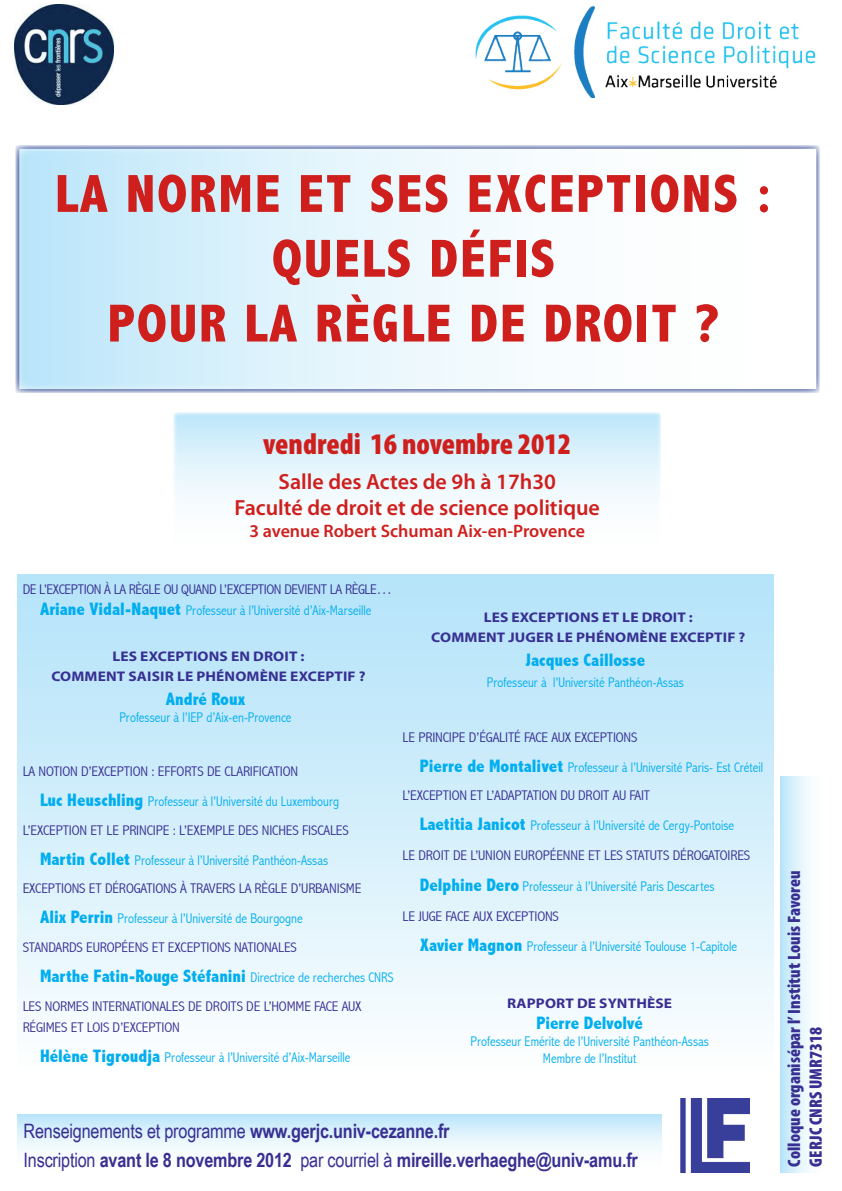
<style>
.page{position:relative;width:842px;height:1191px;background:#fff}
.page>*{position:absolute;margin:0;border:0;box-sizing:border-box;transform-origin:0 0}
.t1{font:800 condensed 54px/64.8px "Abadi";letter-spacing:.04em;color:#ce1f1d;text-align:center}
.t2{font:900 condensed 30px "Myriad Pro";color:#ce1f1d}
.t3{font:600 22px/26.4px "Myriad Pro";color:#ce1f1d;text-align:center}
.t4{font:700 19.8px/28.3px "Arial Narrow";letter-spacing:-.01em;color:#382f92}
.t5{font:800 condensed 18px "Abadi";color:#00aeef}
.t6{font:900 condensed 18px/21.6px "Myriad Pro";color:#382f92}
.t7{font:600 18px "Myriad Pro";color:#ce1f1d}
.t8{font:300 condensed 14px/30.1px "Abadi";letter-spacing:-.01em;color:#382f92;scale:1.1 1}
.t9{font:300 condensed 14px/30.1px "Abadi";letter-spacing:-.01em;color:#00aeef}
.t10{font:700 14px/20px "Myriad Pro";letter-spacing:.01em;color:#382f92;text-align:center;scale:1.1 1}
.s1{font-weight:800;font-size:18px;color:#00aeef}
.s2{color:#00aeef}
.s3{font-weight:300;font-size:14px}
.s4{font-weight:800;font-size:18px}
.s5{color:#382f92}
.s6{font-weight:400}
</style>
<div class="page">
<div style="left:18px;top:1114px;width:643px;height:58px;background:linear-gradient(to bottom,#c3e9fa,#fff)"></div>
<div style="left:17px;top:147px;width:801px;height:244px;background:linear-gradient(to right,#c3e8f9,#fff)"></div>
<div style="left:780px;top:776px;width:48px;height:396px;background:linear-gradient(to right,#c2e8fa,#fff)"></div>
<div style="left:173px;top:412px;width:488px;height:144px;background:linear-gradient(to bottom,#c6eafa,#fff)"></div>
<img style="left:680px;top:1098px;width:69px;height:74px">
<img style="left:14px;top:5px;width:100px;height:99px">
<img style="left:475px;top:6px;width:341px;height:92px">
<div style="left:17px;top:574px;width:757px;height:498px;background:linear-gradient(to bottom,#b1e2f9,#fbfdfe)"></div>
<h1 class="t1" style="left:55px;top:161px;width:718px">La norme et ses exceptions : quels défis<br>pour la règle de droit ?</h1>
<h2 class="t2" style="left:263px;top:424px;width:309px">vendredi 16 novembre 2012</h2>
<h3 class="t3" style="left:234px;top:467px;width:367px">Salle des Actes de 9h à 17h30<br>Faculté de droit et de science politique</h3>
<p class="t7" style="left:249px;top:519px;width:337px">3 avenue Robert Schuman Aix-en-Provence</p>
<p class="t8" style="left:23px;top:578px;width:337px;line-height:21.6px;text-align:center">De l’exception à la règle ou quand l’exception devient la règle…<br><span class="s1">Ariane Vidal-Naquet</span> <span class="s2">Professeur à l’Université d’Aix-Marseille</span></p>
<p class="t10" style="left:51px;top:645px;width:287px">LES EXCEPTIONS EN DROIT :<br>COMMENT SAISIR LE PHÉNOMÈNE EXCEPTIF ?</p>
<p class="t5" style="left:166px;top:688px;width:81px">André Roux</p>
<p class="t9" style="left:119px;top:702px;width:174px">Professeur à l’IEP d’Aix-en-Provence</p>
<p class="t8" style="left:40px;top:756px;width:274px;text-indent:-17px">La notion d’exception : efforts de clarification<br><span class="s1">Luc Heuschling</span> <span class="s2">Professeur à l’Université du Luxembourg</span></p>
<p class="t8" style="left:23px;top:815px;width:298px;text-align:center">L’exception et le principe : l’exemple des niches fiscales<br><span class="s1">Martin Collet</span> <span class="s2">Professeur à l’Université Panthéon-Assas</span></p>
<p class="t8" style="left:40px;top:873px;width:294px;text-indent:-17px">ExceptionS et dérogations à travers la règle d’urbanisme<br><span class="s1">Alix Perrin</span> <span class="s2">Professeur à l’Université de Bourgogne</span></p>
<p class="t8" style="left:23px;top:932px;width:251px">Standards européens et exceptions nationales</p>
<p class="t5" style="left:40px;top:965px;width:336px">Marthe Fatin-Rouge Stéfanini <span class="s3">Directrice de recherches CNRS</span></p>
<p class="t8" style="left:23px;top:995px;width:309px;line-height:21.6px">Les normes internationales de droits de l’homm e face aux régimes et lois d’exception</p>
<p class="t9" style="left:40px;top:1042px;width:312px"><span class="s4">Hélène Tigroudja</span> Professeur à l’Université d’Aix-Marseille</p>
<p class="t10" style="left:431px;top:606px;width:287px">LES EXCEPTIONS ET LE DROIT :<br>COMMENT JUGER LE PHÉNOMÈNE EXCEPTIF ?</p>
<p class="t5" style="left:525px;top:649px;width:121px">Jacques Caillosse</p>
<p class="t9" style="left:487px;top:667px;width:198px">Professeur à l’Université Panthéon-Assas</p>
<p class="t9" style="left:420px;top:722px;width:345px;text-indent:-17px"><span class="s5">Le principe d’égalité face aux exceptions<br></span><span class="s4">Pierre de Montalivet</span> Professeur à l’Université Paris- Est Créteil</p>
<p class="t8" style="left:403px;top:780px;width:227px">L’exception et l’adaptation du droit au fait</p>
<p class="t9" style="left:420px;top:810px;width:316px"><span class="s4">Laetitia Janicot</span> Professeur à l’Université de Cergy-Pontoise</p>
<p class="t8" style="left:403px;top:840px;width:318px">Le droit de l’Union européenne et les statuts dérogatoires</p>
<p class="t9" style="left:420px;top:871px;width:296px"><span class="s4">Delphine Dero</span> Professeur à l’Université Paris Descartes</p>
<p class="t8" style="left:403px;top:901px;width:144px">Le juge face aux exceptions</p>
<p class="t9" style="left:420px;top:931px;width:319px"><span class="s4">Xavier Magnon</span> Professeur à l’Université Toulouse 1-Capitole</p>
<p class="t10" style="left:507px;top:992px;width:151px">RAPPORT DE SYNTHÈSE</p>
<p class="t5" style="left:536px;top:1013px;width:108px">Pierre Delvolvé</p>
<p class="t9" style="left:470px;top:1033px;width:240px;line-height:16.8px;text-align:center">Professeur Emérite de l’Université Panthéon-Assas<br>Membre de l’Institut</p>
<h3 class="t4" style="left:24px;top:1117px;width:616px"><span class="s6">Renseignements et programme</span> www.gerjc.univ-cezanne.fr<br><span class="s6">Inscription</span> avant le 8 novembre 2012 <span class="s6">par courriel à</span> mireille.verhaeghe@univ-amu.fr</h3>
<p class="t6" style="left:783px;top:1166px;width:297px;rotate:-90deg">Colloque organisépar l’ Institut Louis Favoreu<br>GERJC CNRS UMR7318</p>
</div>
